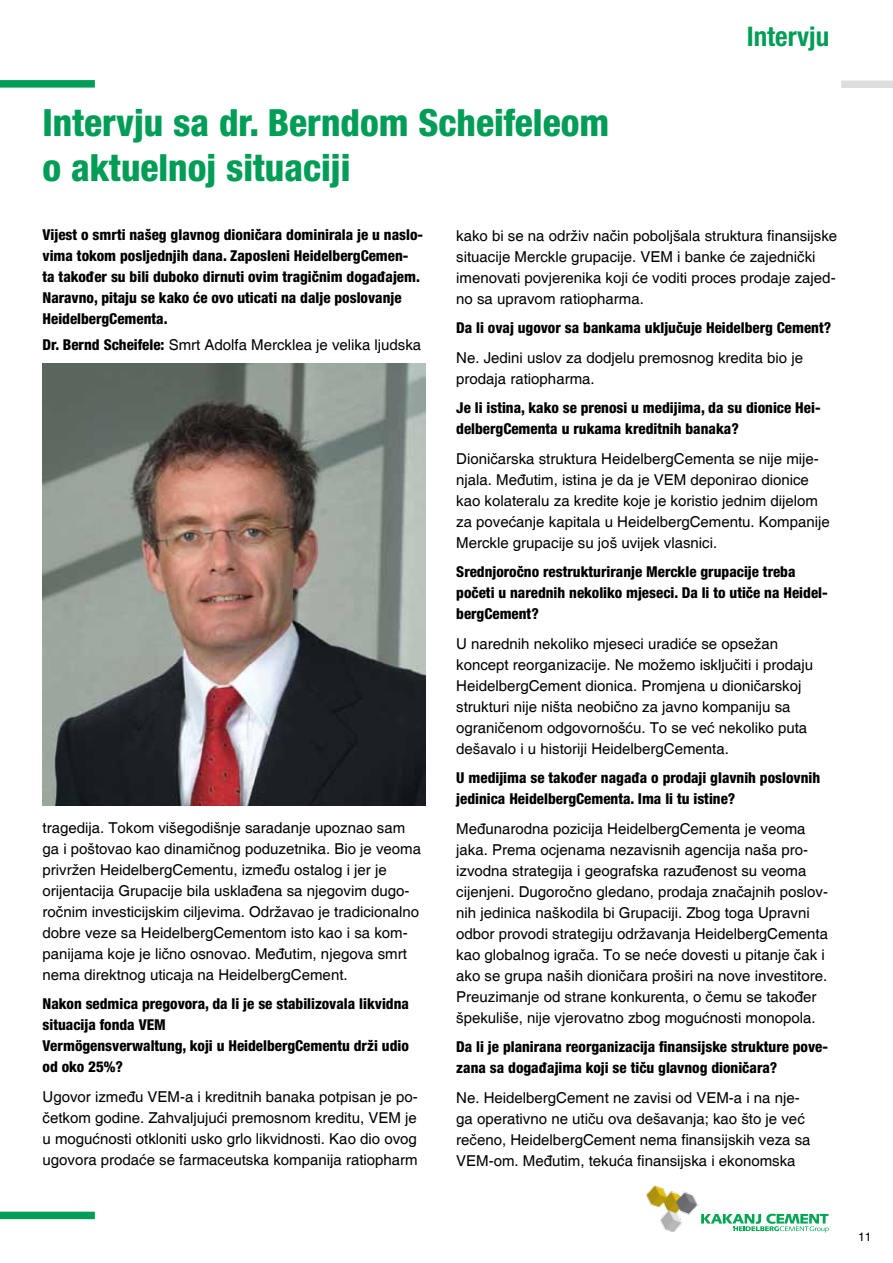
<style>
.page{position:relative;width:893px;height:1263px;background:#fff}
.page>*{position:absolute;margin:0;border:0;box-sizing:border-box;transform-origin:0 0}
.t1{font:800 condensed 37.5px/45px "Helvetica Neue LT Pro";color:#009d57}
.t2{font:700 condensed 27px "Helvetica Neue LT Pro";color:#009d57}
.t3{font:15px/21px "Helvetica";color:#000}
.t4{font:800 condensed 15px/21px "Helvetica Neue LT Pro";color:#000}
.t5{font:12px "Helvetica";color:#000}
.s1{font-family:"Helvetica Neue LT Pro";font-weight:800;font-stretch:condensed}
</style>
<div class="page">
<div style="left:0;top:1212px;width:95px;height:7px;background:#009d57"></div>
<div style="left:0;top:80px;width:95px;height:8px;background:#009d57"></div>
<div style="left:841px;top:81px;width:52px;height:7px;background:#dcddde"></div>
<svg style="left:701px;top:1214px;width:128px;height:18px"></svg>
<img style="left:646px;top:1185px;width:52px;height:47px">
<img style="left:43px;top:364px;width:382px;height:442px">
<h1 class="t1" style="left:43px;top:100px;width:568px">Intervju sa dr. Berndom Scheifeleom o aktuelnoj situaciji</h1>
<h2 class="t2" style="left:747px;top:20px;width:84px">Intervju</h2>
<p class="t4" style="left:43px;top:224px;width:382px">Vijest o smrti našeg glavnog dioničara dominirala je u naslo&shy;vima tokom posljednjih dana. Zaposleni HeidelbergCemen&shy;ta također su bili duboko dirnuti ovim tragičnim događajem.<br>Naravno, pitaju se kako će ovo uticati na dalje poslovanje HeidelbergCementa.</p>
<p class="t3" style="left:43px;top:334px;width:380px"><span class="s1">Dr. Bernd Scheifele:</span> Smrt Adolfa Mercklea je velika ljudska</p>
<p class="t3" style="left:43px;top:817px;width:380px">tragedija. Tokom višegodišnje saradanje upoznao sam ga i poštovao kao dinamičnog poduzetnika. Bio je veoma privržen HeidelbergCementu, između ostalog i jer je orijentacija Grupacije bila usklađena sa njegovim dugo&shy;ročnim investicijskim ciljevima. Održavao je tradicionalno dobre veze sa HeidelbergCementom isto kao i sa kom&shy;panijama koje je lično osnovao. Međutim, njegova smrt nema direktnog uticaja na HeidelbergCement.</p>
<p class="t4" style="left:43px;top:993px;width:368px">Nakon sedmica pregovora, da li je se stabilizovala likvidna situacija fonda VEM<br>Vermögensverwaltung, koji u HeidelbergCementu drži udio od oko 25%?</p>
<p class="t3" style="left:43px;top:1086px;width:377px;text-align:justify">Ugovor između VEM-a i kreditnih banaka potpisan je po&shy;četkom godine. Zahvaljujući premosnom kreditu, VEM je u mogućnosti otkloniti usko grlo likvidnosti. Kao dio ovog ugovora prodaće se farmaceutska kompanija ratiopharm</p>
<p class="t3" style="left:456px;top:225px;width:382px">kako bi se na održiv način poboljšala struktura finansijske situacije Merckle grupacije. VEM i banke će zajednički imenovati povjerenika koji će voditi proces prodaje zajed&shy;no sa upravom ratiopharma.</p>
<p class="t4" style="left:456px;top:317px;width:376px">Da li ovaj ugovor sa bankama uključuje Heidelberg Cement?</p>
<p class="t3" style="left:456px;top:347px;width:348px">Ne. Jedini uslov za dodjelu premosnog kredita bio je prodaja ratiopharma.</p>
<p class="t4" style="left:456px;top:397px;width:366px">Je li istina, kako se prenosi u medijima, da su dionice Hei&shy;delbergCementa u rukama kreditnih banaka?</p>
<p class="t3" style="left:456px;top:448px;width:375px">Dioničarska struktura HeidelbergCementa se nije mije&shy;njala. Međutim, istina je da je VEM deponirao dionice kao kolateralu za kredite koje je koristio jednim dijelom za povećanje kapitala u HeidelbergCementu. Kompanije Merckle grupacije su još uvijek vlasnici.</p>
<p class="t4" style="left:456px;top:561px;width:373px">Srednjoročno restrukturiranje Merckle grupacije treba početi u narednih nekoliko mjeseci. Da li to utiče na Heidel&shy;bergCement?</p>
<p class="t3" style="left:456px;top:633px;width:358px">U narednih nekoliko mjeseci uradiće se opsežan koncept reorganizacije. Ne možemo isključiti i prodaju HeidelbergCement dionica. Promjena u dioničarskoj strukturi nije ništa neobično za javno kompaniju sa ograničenom odgovornošću. To se već nekoliko puta dešavalo i u historiji HeidelbergCementa.</p>
<p class="t4" style="left:456px;top:767px;width:365px">U medijima se također nagađa o prodaji glavnih poslovnih jedinica HeidelbergCementa. Ima li tu istine?</p>
<p class="t3" style="left:456px;top:818px;width:373px">Međunarodna pozicija HeidelbergCementa je veoma jaka. Prema ocjenama nezavisnih agencija naša pro&shy;izvodna strategija i geografska razuđenost su veoma cijenjeni. Dugoročno gledano, prodaja značajnih poslov&shy;nih jedinica naškodila bi Grupaciji. Zbog toga Upravni odbor provodi strategiju održavanja HeidelbergCementa kao globalnog igrača. To se neće dovesti u pitanje čak i ako se grupa naših dioničara proširi na nove investitore.<br>Preuzimanje od strane konkurenta, o čemu se također špekuliše, nije vjerovatno zbog mogućnosti monopola.</p>
<p class="t4" style="left:456px;top:1036px;width:373px">Da li je planirana reorganizacija finansijske strukture pove&shy;zana sa događajima koji se tiču glavnog dioničara?</p>
<p class="t3" style="left:456px;top:1087px;width:356px">Ne. HeidelbergCement ne zavisi od VEM-a i na nje&shy;ga operativno ne utiču ova dešavanja; kao što je već rečeno, HeidelbergCement nema finansijskih veza sa VEM-om. Međutim, tekuća finansijska i ekonomska</p>
<p class="t5" style="left:858px;top:1230px;width:15px">11</p>
</div>
